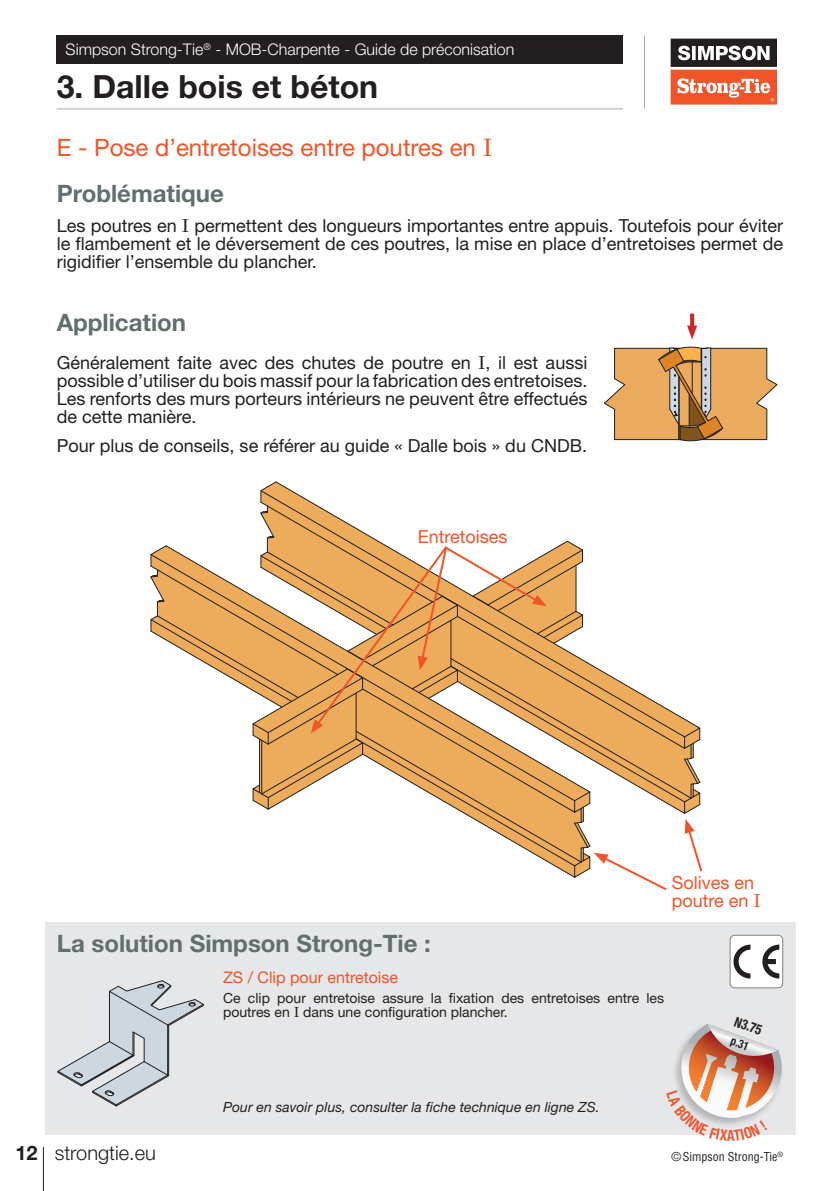
<style>
.page{position:relative;width:840px;height:1191px;background:#fff}
.page>*{position:absolute;margin:0;border:0;box-sizing:border-box;transform-origin:0 0}
.t1{font:700 32px "Helvetica Neue LT Std";color:#231f20}
.t2{font:24px/46.2px "Helvetica Neue LT Std";color:#f05429}
.t3{font:700 24px "Helvetica Neue LT Std";color:#636e71}
.t4{font:300 20px "Helvetica Neue LT Std";color:#231f20}
.t5{font:18px/18px "Helvetica Neue LT Std";color:#231f20;text-align:justify}
.t6{font:18px/18px "Helvetica Neue LT Std";color:#f05429}
.t7{font:300 16px "Helvetica Neue LT Std";color:#fff}
.t8{font:16px "Helvetica Neue LT Std";color:#f05429}
.t9{font:14px/14px "Helvetica Neue LT Std";color:#231f20}
.t10{font:italic 14px "Helvetica Neue LT Std";color:#231f20}
.t11{font:700 condensed 14px "Helvetica Neue LT Std";color:#231f20;scale:.9 1}
.t12{font:condensed 12px "Helvetica LT Std";color:#231f20}
.t13{font:700 condensed 12px "Helvetica Neue LT Std";color:#231f20;scale:.9 1}
.s1{font-family:"Century"}
.s2{font-weight:700;color:#636e71}
.s3{font-weight:700}
</style>
<div class="page">
<hr style="left:43px;top:1147px;width:1px;height:44px;background:#231f20">
<svg style="left:670px;top:39px;width:106px;height:66px"></svg>
<hr style="left:57px;top:109px;width:565px;height:1px;background:#a8a9ad">
<hr style="left:643px;top:35px;width:1px;height:74px;background:#a8a9ad">
<div style="left:57px;top:35px;width:565px;height:29px;background:#231f20"></div>
<div style="left:45px;top:922px;width:750px;height:212px;background:#e6e7e9"></div>
<div style="left:729px;top:935px;width:53px;height:52px;background:#fff;border-radius:5px"></div>
<svg style="left:733px;top:944px;width:45px;height:34px"></svg>
<div style="left:729px;top:934px;width:53px;height:54px;border:1px solid #808285;border-radius:5px"></div>
<svg style="left:58px;top:980px;width:145px;height:126px"></svg>
<svg style="left:604px;top:347px;width:172px;height:94px;background:#dbab70"></svg>
<svg style="left:150px;top:481px;width:553px;height:409px"></svg>
<svg style="left:690px;top:313px;width:3px;height:12px"></svg>
<svg style="left:687px;top:325px;width:9px;height:14px"></svg>
<svg style="left:666px;top:1023px;width:118px;height:112px"></svg>
<p class="t7" style="left:66px;top:40px;width:450px">Simpson Strong-Tie<sup>®</sup> - MOB-Charpente - Guide de préconisation</p>
<h1 class="t1" style="left:57px;top:67px;width:323px">3. Dalle bois et béton</h1>
<h2 class="t2" style="left:57px;top:124px;width:437px">E - Pose d’entretoises entre poutres en <span class="s1">I<br></span><span class="s2">Problématique</span></h2>
<p class="t5" style="left:57px;top:216px;width:727px">Les poutres en <span class="s1">I</span> permettent des longueurs importantes entre appuis. Toutefois pour éviter le flambement et le déversement de ces poutres, la mise en place d’entretoises permet de rigidifier l’ensemble du plancher.</p>
<h2 class="t3" style="left:57px;top:307px;width:131px">Application</h2>
<p class="t5" style="left:57px;top:353px;width:532px">Généralement faite avec des chutes de poutre en <span class="s1">I</span>, il est aussi possible d’utiliser du bois massif pour la fabrication des entretoises.<br>Les renforts des murs porteurs intérieurs ne peuvent être effectués de cette manière.</p>
<p class="t5" style="left:57px;top:436px;width:531px">Pour plus de conseils, se référer au guide « Dalle bois » du CNDB.</p>
<p class="t6" style="left:417px;top:528px;width:91px">Entretoises</p>
<p class="t6" style="left:671px;top:873px;width:91px">Solives en poutre en <span class="s1">I</span></p>
<h2 class="t3" style="left:57px;top:928px;width:375px">La solution Simpson Strong-Tie :</h2>
<p class="t8" style="left:223px;top:967px;width:176px">ZS / Clip pour entretoise</p>
<p class="t9" style="left:223px;top:990px;width:442px">Ce clip pour entretoise assure la fixation des entretoises entre les poutres en <span class="s1">I</span> dans une configuration plancher.</p>
<p class="t11" style="left:737px;top:1013px;width:33px;rotate:20deg">N3.75</p>
<p class="t13" style="left:733px;top:1033px;width:22px;rotate:20deg">p.31</p>
<p class="t10" style="left:223px;top:1098px;width:378px">Pour en savoir plus, consulter la fiche technique en ligne ZS.</p>
<p class="t4" style="left:15px;top:1140px;width:142px"><span class="s3">12</span> strongtie.eu</p>
<p class="t12" style="left:671px;top:1148px;width:113px">© Simpson Strong-Tie<sup>®</sup></p>
</div>
